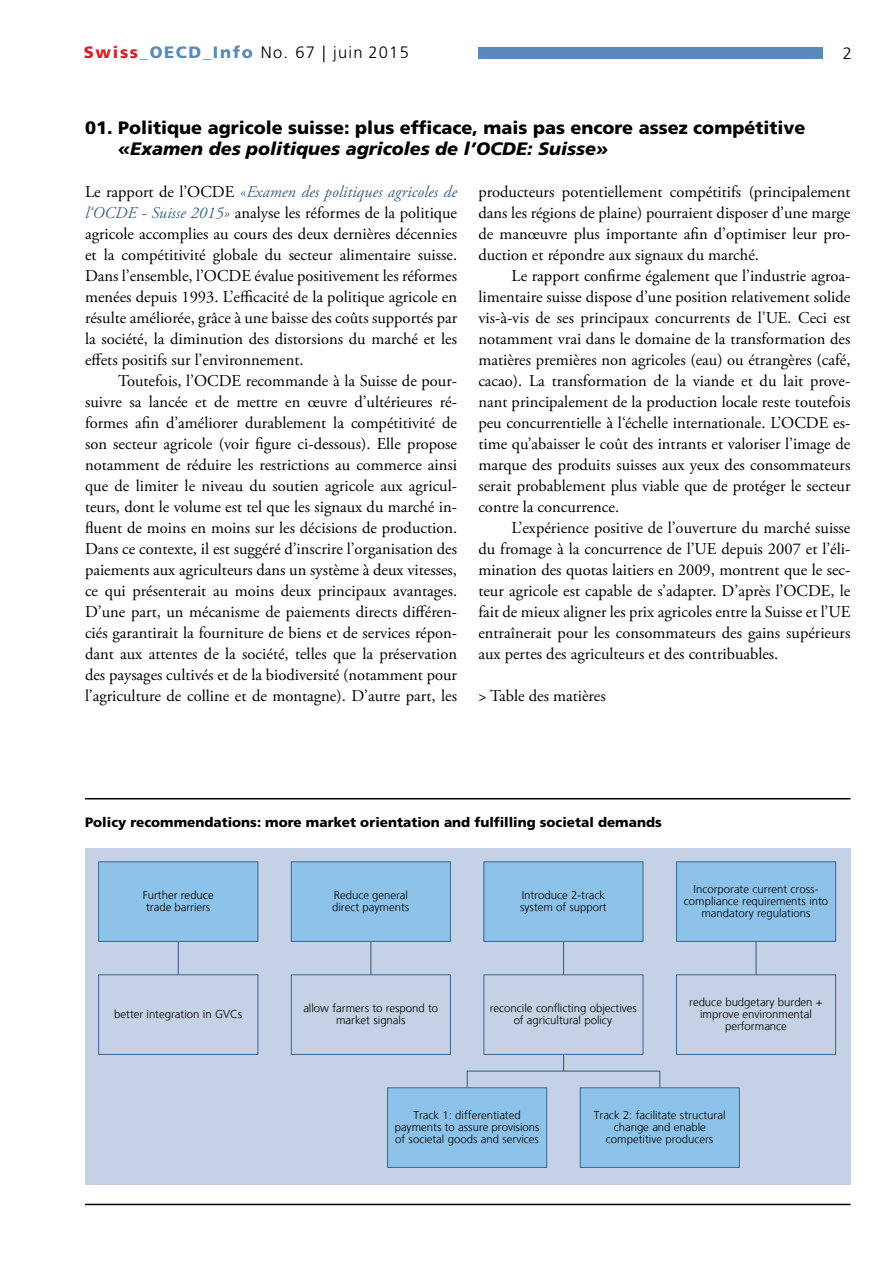
<style>
.page{position:relative;width:893px;height:1263px;background:#fff}
.page>*{position:absolute;margin:0;border:0;box-sizing:border-box;transform-origin:0 0}
.t1{font:900 18px "Frutiger LT Pro";color:#000}
.t2{font:italic 900 18px "Frutiger LT Pro";color:#000}
.t3{font:16.5px/21px "Adobe Garamond Pro";color:#000;text-align:justify}
.t4{font:300 16.5px "Frutiger LT Pro";letter-spacing:.08em;color:#000}
.t5{font:900 13.5px "Frutiger LT Pro";color:#000}
.t6{font:300 11.4px/11.7px "Frutiger CE";color:#000;text-align:center}
.t7{font:300 11.4px "Frutiger LT Pro";color:#000}
.s1{font-weight:900;color:#d2232a}
.s2{font-weight:900;color:#598aba}
.s3{font-style:italic;color:#436689}
.s4{font-family:"Frutiger LT Pro"}
</style>
<div class="page">
<div style="left:478px;top:47px;width:345px;height:12px;background:#598aba"></div>
<hr style="left:85px;top:1204px;width:765px;height:1px;background:#000">
<div style="left:85px;top:848px;width:765px;height:336px;background:#c5d1e4"></div>
<hr style="left:755px;top:941px;width:2px;height:34px;background:#396594">
<svg style="left:466px;top:1053px;width:195px;height:36px"></svg>
<hr style="left:563px;top:941px;width:1px;height:34px;background:#396594">
<hr style="left:370px;top:941px;width:1px;height:34px;background:#396594">
<hr style="left:178px;top:941px;width:1px;height:34px;background:#396594">
<div style="left:99px;top:862px;width:159px;height:79px;background:#8dc3ea"></div>
<div style="left:291px;top:862px;width:159px;height:79px;background:#8dc3ea"></div>
<div style="left:484px;top:862px;width:159px;height:79px;background:#8dc3ea"></div>
<div style="left:484px;top:862px;width:159px;height:79px;border:1px solid #396594"></div>
<div style="left:388px;top:1088px;width:159px;height:79px;background:#8dc3ea"></div>
<div style="left:387px;top:1088px;width:160px;height:79px;border:1px solid #396594"></div>
<div style="left:580px;top:1088px;width:159px;height:79px;background:#8dc3ea"></div>
<div style="left:676px;top:862px;width:160px;height:79px;background:#8dc3ea"></div>
<div style="left:676px;top:862px;width:160px;height:79px;border:1px solid #396594"></div>
<div style="left:676px;top:975px;width:160px;height:79px;border:1px solid #396594"></div>
<hr style="left:85px;top:798px;width:765px;height:1px;background:#000">
<p class="t4" style="left:84px;top:43px;width:327px"><span class="s1">Swiss</span><span class="s2">_OECD_Info</span> No. 67 | juin 2015</p>
<p class="t1" style="left:85px;top:117px;width:722px">01. Politique agricole suisse: plus efficace, mais pas encore assez compétitive</p>
<p class="t2" style="left:118px;top:138px;width:491px">«Examen des politiques agricoles de l’OCDE: Suisse»</p>
<p class="t4" style="left:843px;top:43px;width:11px">2</p>
<p class="t3" style="left:85px;top:182px;width:374px">Le rapport de l’OCDE <span class="s3">«Examen des politiques agricoles de l‘OCDE - Suisse 2015»</span> analyse les réformes de la politique agricole accomplies au cours des deux dernières décennies et la compétitivité globale du secteur alimentaire suisse.<br>Dans l’ensemble, l’OCDE évalue positivement les réformes menées depuis 1993. L’efficacité de la politique agricole en résulte améliorée, grâce à une baisse des coûts supportés par la société, la diminution des distorsions du marché et les effets positifs sur l’environnement.</p>
<p class="t3" style="left:85px;top:371px;width:374px;text-indent:33px">Toutefois, l’OCDE recommande à la Suisse de pour&shy;suivre sa lancée et de mettre en œuvre d’ultérieures ré&shy;formes afin d’améliorer durablement la compétitivité de son secteur agricole (voir figure ci-dessous). Elle propose notamment de réduire les restrictions au commerce ainsi que de limiter le niveau du soutien agricole aux agricul&shy;teurs, dont le volume est tel que les signaux du marché in&shy;fluent de moins en moins sur les décisions de production.<br>Dans ce contexte, il est suggéré d’inscrire l’organisation des paiements aux agriculteurs dans un système à deux vitesses, ce qui présenterait au moins deux principaux avantages.<br>D’une part, un mécanisme de paiements directs différen&shy;ciés garantirait la fourniture de biens et de services répon&shy;dant aux attentes de la société, telles que la préservation des paysages cultivés et de la biodiversité (notamment pour l’agriculture de colline et de montagne). D’autre part, les</p>
<p class="t3" style="left:478px;top:182px;width:374px">producteurs potentiellement compétitifs (principalement dans les régions de plaine) pourraient disposer d’une marge de manœuvre plus importante afin d’optimiser leur pro&shy;duction et répondre aux signaux du marché.</p>
<p class="t3" style="left:478px;top:266px;width:374px;text-indent:33px">Le rapport confirme également que l’industrie agroa&shy;limentaire suisse dispose d’une position relativement solide vis-à-vis de ses principaux concurrents de l’UE. Ceci est notamment vrai dans le domaine de la transformation des matières premières non agricoles (eau) ou étrangères (café, cacao). La transformation de la viande et du lait prove&shy;nant principalement de la production locale reste toutefois peu concurrentielle à l‘échelle internationale. L’OCDE es&shy;time qu’abaisser le coût des intrants et valoriser l’image de marque des produits suisses aux yeux des consommateurs serait probablement plus viable que de protéger le secteur contre la concurrence.</p>
<p class="t3" style="left:478px;top:518px;width:374px;text-indent:33px">L’expérience positive de l’ouverture du marché suisse du fromage à la concurrence de l’UE depuis 2007 et l’éli&shy;mination des quotas laitiers en 2009, montrent que le sec&shy;teur agricole est capable de s’adapter. D’après l’OCDE, le fait de mieux aligner les prix agricoles entre la Suisse et l’UE entraînerait pour les consommateurs des gains supérieurs aux pertes des agriculteurs et des contribuables.</p>
<p class="t3" style="left:478px;top:686px;width:129px">&gt; Table des matières</p>
<p class="t5" style="left:85px;top:814px;width:578px">Policy recommendations: more market orientation and fulfilling societal demands</p>
<p class="t7" style="left:143px;top:888px;width:72px">Further reduce</p>
<p class="t6" style="left:146px;top:901px;width:66px"><span class="s4">trade</span> barriers</p>
<p class="t6" style="left:332px;top:889px;width:79px;text-align:left">Reduce general direct payments</p>
<p class="t6" style="left:520px;top:889px;width:88px;text-align:left">Introduce 2-track system of support</p>
<p class="t6" style="left:684px;top:883px;width:146px">Incorporate current cross&shy;compliance requirements into mandatory regulations</p>
<p class="t6" style="left:114px;top:1008px;width:129px">better integration in GVCs</p>
<p class="t6" style="left:303px;top:1002px;width:136px">allow farmers to respond to market signals</p>
<p class="t6" style="left:490px;top:1002px;width:149px">reconcile conflicting objectives of agricultural policy</p>
<p class="t6" style="left:689px;top:996px;width:135px">reduce budgetary burden + improve environmental performance</p>
<p class="t6" style="left:395px;top:1109px;width:146px">Track 1: differentiated payments to assure provisions of societal goods and services</p>
<p class="t6" style="left:594px;top:1109px;width:133px">Track 2: facilitate structural change and enable competitive producers</p>
</div>
